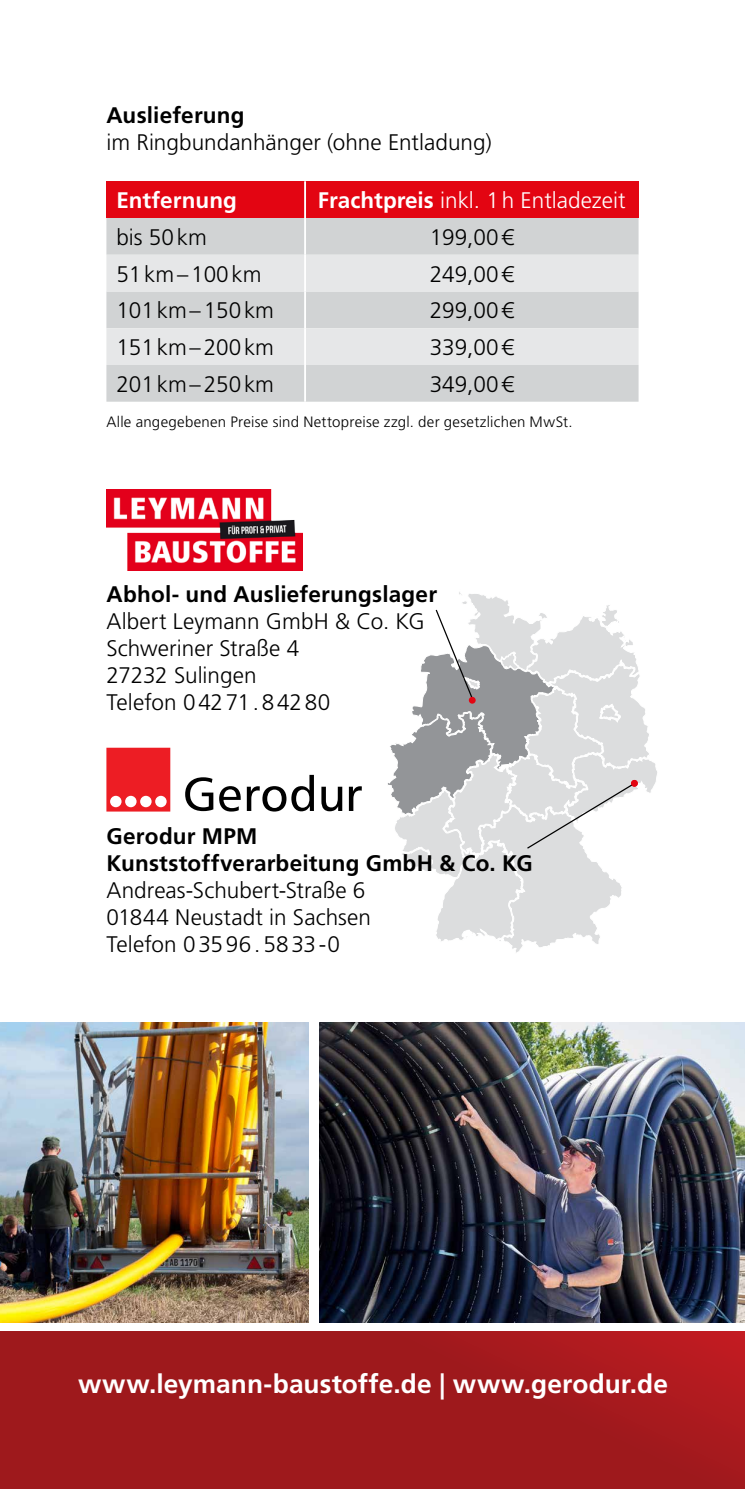
<style>
.page{position:relative;width:745px;height:1489px;background:#fff}
.page>*{position:absolute;margin:0;border:0;box-sizing:border-box;transform-origin:0 0}
.t1{font:700 26.25px "Frutiger LT Std";letter-spacing:.005em;color:#fff}
.t2{font:300 22.5px/27px "Frutiger LT Std";color:#000}
.t3{font:700 22.5px/27px "Frutiger LT Std";letter-spacing:.01em;color:#000}
.t4{font:300 22.5px "Frutiger LT Std";color:#fff}
.t5{font:700 22.5px "Frutiger LT Std";color:#fff}
.t6{font:300 15px "Frutiger LT Std";letter-spacing:.02em;color:#000}
.s1{font-weight:700}
</style>
<div class="page">
<svg style="left:0;top:1331px;width:744px;height:157px;background:#a1191c"></svg>
<img style="left:319px;top:1022px;width:425px;height:300px">
<img style="left:0;top:1022px;width:308px;height:300px">
<svg style="left:387px;top:592px;width:270px;height:361px"></svg>
<div style="left:630px;top:780px;width:7px;height:6px;background:#e30512;border-radius:50%"></div>
<svg style="left:468px;top:696px;width:7px;height:7px"></svg>
<div style="left:106px;top:181px;width:199px;height:37px;background:#e30512"></div>
<div style="left:305px;top:181px;width:333px;height:37px;background:#e30512"></div>
<div style="left:106px;top:218px;width:532px;height:183px;background:#d1d3d4"></div>
<svg style="left:106px;top:255px;width:532px;height:110px;background:#dfe0e1"></svg>
<hr style="left:304px;top:218px;width:2px;height:37px;background:#fff">
<hr style="left:304px;top:255px;width:2px;height:36px;background:#fff">
<hr style="left:304px;top:291px;width:2px;height:37px;background:#fff">
<hr style="left:304px;top:328px;width:2px;height:37px;background:#fff">
<hr style="left:304px;top:365px;width:2px;height:36px;background:#fff">
<hr style="left:304px;top:181px;width:2px;height:37px;background:#fff">
<img style="left:106px;top:489px;width:197px;height:81px">
<svg style="left:185px;top:777px;width:28px;height:34px"></svg>
<svg style="left:219px;top:786px;width:21px;height:25px"></svg>
<svg style="left:247px;top:774px;width:67px;height:37px"></svg>
<svg style="left:321px;top:786px;width:21px;height:25px"></svg>
<svg style="left:348px;top:786px;width:13px;height:25px"></svg>
<svg style="left:106px;top:747px;width:64px;height:64px;background:#ef373d"></svg>
<p class="t3" style="left:106px;top:102px;width:140px">Auslieferung</p>
<p class="t2" style="left:106px;top:129px;width:386px">im Ringbundanhänger (ohne Entladung)</p>
<p class="t5" style="left:116px;top:187px;width:122px">Entfernung</p>
<p class="t4" style="left:318px;top:187px;width:309px"><span class="s1">Frachtpreis</span> inkl. 1h Entladezeit</p>
<p class="t2" style="left:116px;top:224px;width:92px">bis 50km</p>
<p class="t2" style="left:429px;top:224px;width:86px">199,00€</p>
<p class="t2" style="left:116px;top:260px;width:147px">51km–100km</p>
<p class="t2" style="left:429px;top:260px;width:86px">249,00€</p>
<p class="t2" style="left:116px;top:297px;width:159px">101km–150km</p>
<p class="t2" style="left:429px;top:297px;width:86px">299,00€</p>
<p class="t2" style="left:116px;top:334px;width:159px">151km–200km</p>
<p class="t2" style="left:429px;top:334px;width:86px">339,00€</p>
<p class="t2" style="left:116px;top:371px;width:159px">201km–250km</p>
<p class="t2" style="left:429px;top:371px;width:86px">349,00€</p>
<p class="t6" style="left:106px;top:413px;width:467px">Alle angegebenen Preise sind Nettopreise zzgl. der gesetzlichen MwSt.</p>
<p class="t3" style="left:106px;top:581px;width:332px">Abhol- und Auslieferungslager</p>
<p class="t2" style="left:106px;top:608px;width:319px">Albert Leymann GmbH &amp; Co. KG<br>Schweriner Straße 4<br>27232 Sulingen<br>Telefon 04271.84280</p>
<p class="t3" style="left:106px;top:822px;width:427px">Gerodur MPM<br>Kunststoffverarbeitung GmbH &amp; Co. KG</p>
<p class="t2" style="left:106px;top:876px;width:266px">Andreas-Schubert-Straße 6<br>01844 Neustadt in Sachsen<br>Telefon 03596.5833-0</p>
<p class="t1" style="left:78px;top:1368px;width:591px">www.leymann-baustoffe.de | www.gerodur.de</p>
</div>
